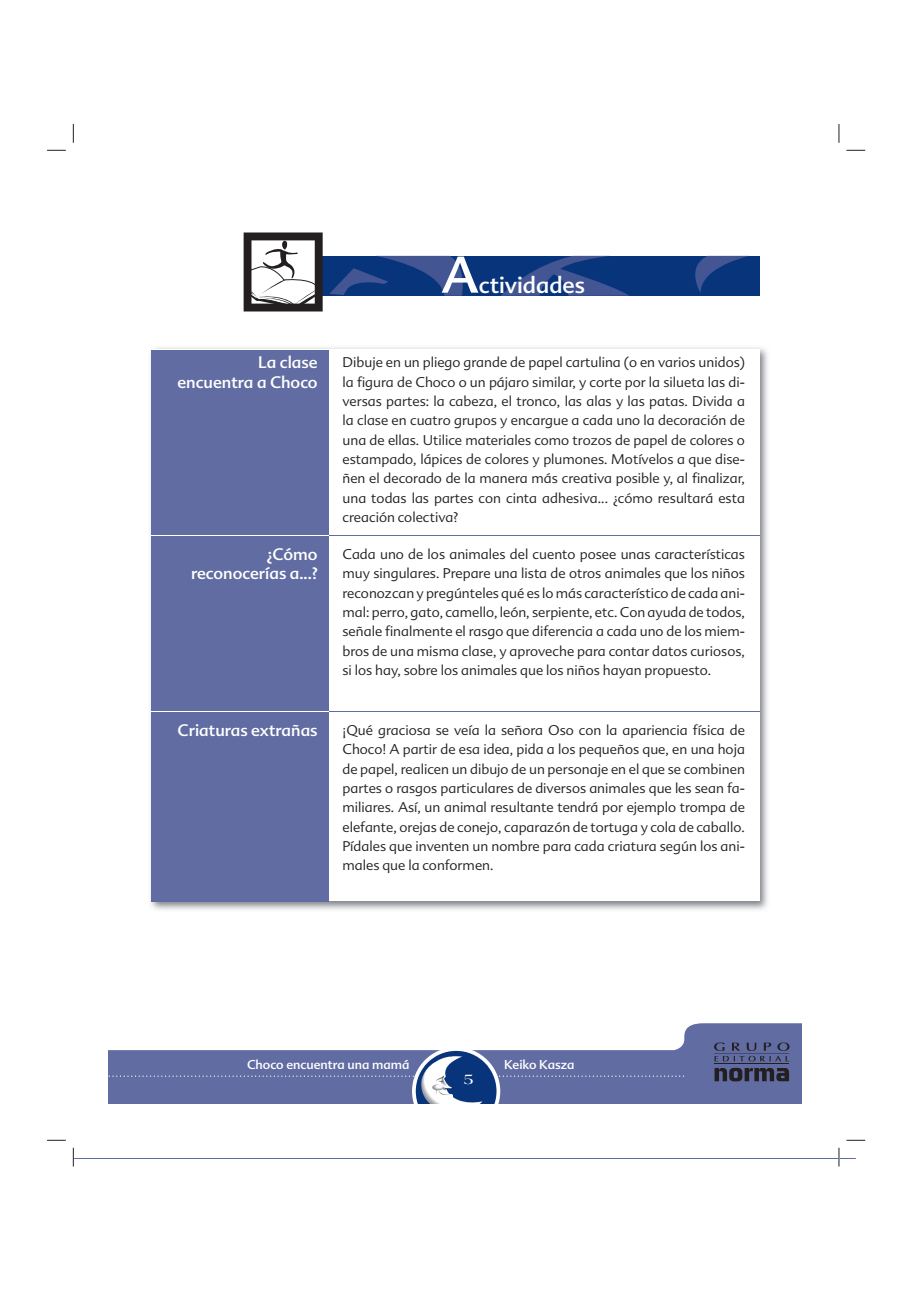
<style>
.page{position:relative;width:912px;height:1290px;background:#fff}
.page>*{position:absolute;margin:0;border:0;box-sizing:border-box;transform-origin:0 0}
.t1{font:50px "Advert";color:#fff}
.t2{font:22.5px "Advert";color:#fff}
.t3{font:16.25px/19.5px "Advert";color:#fff;text-align:right}
.t4{font:700 15px "Americana Std";color:#fff}
.t5{font:300 13.75px/19.4px "Advert";color:#231f20;text-align:justify}
.t6{font:12.5px "Advert";color:#fff}
</style>
<div class="page">
<div style="left:681px;top:1023px;width:121px;height:81px;background:#606ca2"></div>
<svg style="left:108px;top:1047px;width:576px;height:57px;background:#6a76a8"></svg>
<img style="left:420px;top:1056px;width:62px;height:48px">
<hr style="left:714px;top:1064px;width:74px;height:1px;background:#231f20">
<svg style="left:714px;top:1068px;width:74px;height:13px"></svg>
<svg style="left:714px;top:1043px;width:75px;height:18px"></svg>
<img style="left:150px;top:347px;width:618px;height:563px">
<div style="left:152px;top:350px;width:607px;height:551px;background:#fff"></div>
<div style="left:152px;top:350px;width:177px;height:551px;background:#606ca2"></div>
<hr style="left:329px;top:535px;width:430px;height:1px;background:#606ca2">
<hr style="left:151px;top:535px;width:178px;height:1px;background:#fff">
<hr style="left:329px;top:711px;width:430px;height:1px;background:#606ca2">
<hr style="left:151px;top:711px;width:178px;height:1px;background:#fff">
<svg style="left:329px;top:256px;width:430px;height:40px;background:#183d81"></svg>
<svg style="left:243px;top:233px;width:79px;height:79px"></svg>
<svg style="left:47px;top:150px;width:19px;height:1px"></svg>
<svg style="left:846px;top:150px;width:19px;height:1px"></svg>
<svg style="left:47px;top:1140px;width:19px;height:1px"></svg>
<svg style="left:846px;top:1140px;width:19px;height:1px"></svg>
<svg style="left:72px;top:124px;width:2px;height:19px"></svg>
<svg style="left:72px;top:1148px;width:2px;height:19px"></svg>
<svg style="left:838px;top:124px;width:1px;height:19px"></svg>
<svg style="left:837px;top:1148px;width:2px;height:19px"></svg>
<h1 class="t1" style="left:441px;top:256px;width:39px">A</h1>
<h2 class="t2" style="left:479px;top:276px;width:108px">ctividades</h2>
<p class="t3" style="left:177px;top:354px;width:142px">La clase<br>encuentra a Choco</p>
<p class="t5" style="left:342px;top:354px;width:404px">Dibuje en un pliego grande de papel cartulina (o en varios unidos) la figura de Choco o un pájaro similar, y corte por la silueta las di&shy;versas partes: la cabeza, el tronco, las alas y las patas. Divida a la clase en cuatro grupos y encargue a cada uno la decoración de una de ellas. Utilice materiales como trozos de papel de colores o estampado, lápices de colores y plumones. Motívelos a que dise&shy;ñen el decorado de la manera más creativa posible y, al finalizar, una todas las partes con cinta adhesiva... ¿cómo resultará esta creación colectiva?</p>
<p class="t3" style="left:191px;top:546px;width:128px">¿Cómo reconocerías a...?</p>
<p class="t5" style="left:342px;top:546px;width:404px">Cada uno de los animales del cuento posee unas características muy singulares. Prepare una lista de otros animales que los niños reconozcan y pregúnteles qué es lo más característico de cada ani&shy;mal: perro, gato, camello, león, serpiente, etc. Con ayuda de todos, señale finalmente el rasgo que diferencia a cada uno de los miem&shy;bros de una misma clase, y aproveche para contar datos curiosos, si los hay, sobre los animales que los niños hayan propuesto.</p>
<p class="t3" style="left:177px;top:722px;width:141px">Criaturas extrañas</p>
<p class="t5" style="left:342px;top:722px;width:404px">¡Qué graciosa se veía la señora Oso con la apariencia física de Choco! A partir de esa idea, pida a los pequeños que, en una hoja de papel, realicen un dibujo de un personaje en el que se combinen partes o rasgos particulares de diversos animales que les sean fa&shy;miliares. Así, un animal resultante tendrá por ejemplo trompa de elefante, orejas de conejo, caparazón de tortuga y cola de caballo.<br>Pídales que inventen un nombre para cada criatura según los ani&shy;males que la conformen.</p>
<p class="t6" style="left:247px;top:1060px;width:164px">Choco encuentra una mamá</p>
<p class="t6" style="left:504px;top:1060px;width:72px">Keiko Kasza</p>
<p class="t4" style="left:464px;top:1074px;width:11px">5</p>
</div>
